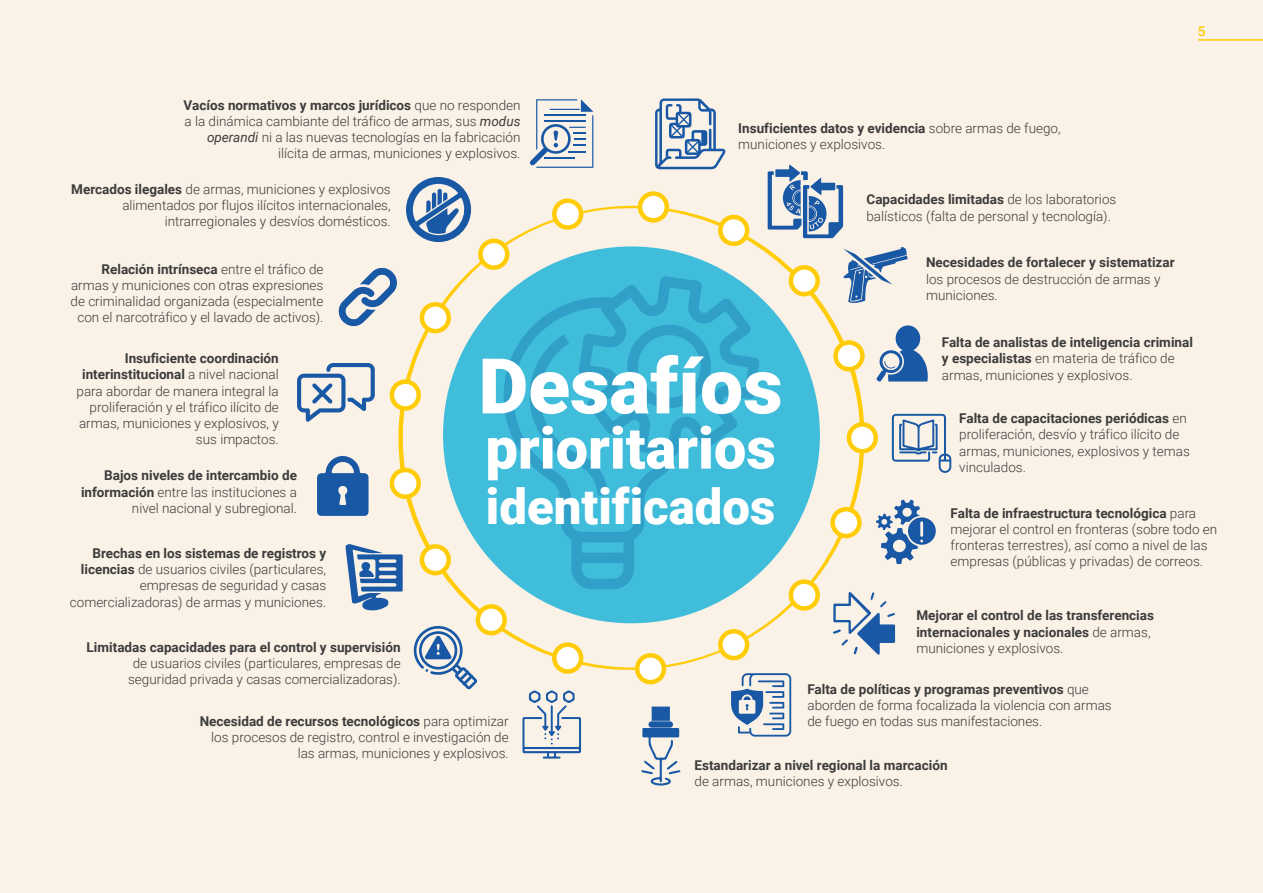
<style>
.page{position:relative;width:1263px;height:893px;background:#faf1e7}
.page>*{position:absolute;margin:0;border:0;box-sizing:border-box;transform-origin:0 0}
.t1{font:900 76.95px "Roboto";color:#fff}
.t2{font:900 57.75px "Roboto";color:#fff}
.t3{font:900 49.2px "Roboto";color:#fff}
.t4{font:300 13.5px/16.2px "Roboto";color:#3c3c3b;text-align:right}
.t5{font:700 13.5px/16.2px "Roboto";color:#3c3c3b}
.t6{font:500 13.5px "Roboto";color:#ffcc07}
.s1{font-weight:700}
.s2{font-weight:400;font-style:italic}
.s3{font-weight:300}
</style>
<div class="page">
<hr style="left:1198px;top:39px;width:65px;height:2px;background:#ffcc07">
<svg style="left:530px;top:99px;width:63px;height:69px"></svg>
<svg style="left:406px;top:177px;width:65px;height:28px"></svg>
<svg style="left:397px;top:205px;width:467px;height:466px"></svg>
<svg style="left:392px;top:382px;width:27px;height:26px"></svg>
<div style="left:390px;top:379px;width:31px;height:32px;border:4px solid #ffcc07;border-radius:50%"></div>
<svg style="left:422px;top:304px;width:27px;height:27px"></svg>
<div style="left:420px;top:302px;width:31px;height:31px;border:4px solid #ffcc07;border-radius:50%"></div>
<svg style="left:480px;top:241px;width:27px;height:27px"></svg>
<div style="left:478px;top:239px;width:31px;height:31px;border:4px solid #ffcc07;border-radius:50%"></div>
<svg style="left:554px;top:201px;width:27px;height:26px"></svg>
<div style="left:552px;top:198px;width:31px;height:32px;border:4px solid #ffcc07;border-radius:50%"></div>
<svg style="left:640px;top:194px;width:27px;height:26px"></svg>
<div style="left:638px;top:191px;width:31px;height:32px;border:4px solid #ffcc07;border-radius:50%"></div>
<svg style="left:720px;top:217px;width:27px;height:27px"></svg>
<div style="left:718px;top:215px;width:31px;height:31px;border:4px solid #ffcc07;border-radius:50%"></div>
<svg style="left:791px;top:267px;width:27px;height:27px"></svg>
<div style="left:789px;top:265px;width:31px;height:31px;border:4px solid #ffcc07;border-radius:50%"></div>
<svg style="left:835px;top:342px;width:27px;height:27px"></svg>
<div style="left:833px;top:340px;width:32px;height:31px;border:4px solid #ffcc07;border-radius:50%"></div>
<svg style="left:849px;top:424px;width:27px;height:27px"></svg>
<div style="left:847px;top:422px;width:31px;height:31px;border:4px solid #ffcc07;border-radius:50%"></div>
<svg style="left:833px;top:509px;width:26px;height:27px"></svg>
<div style="left:830px;top:507px;width:32px;height:31px;border:4px solid #ffcc07;border-radius:50%"></div>
<svg style="left:791px;top:582px;width:27px;height:26px"></svg>
<div style="left:789px;top:579px;width:31px;height:32px;border:4px solid #ffcc07;border-radius:50%"></div>
<svg style="left:720px;top:631px;width:27px;height:27px"></svg>
<div style="left:718px;top:629px;width:31px;height:31px;border:4px solid #ffcc07;border-radius:50%"></div>
<svg style="left:637px;top:655px;width:27px;height:27px"></svg>
<div style="left:635px;top:653px;width:31px;height:31px;border:4px solid #ffcc07;border-radius:50%"></div>
<svg style="left:554px;top:645px;width:27px;height:26px"></svg>
<div style="left:552px;top:642px;width:31px;height:32px;border:4px solid #ffcc07;border-radius:50%"></div>
<svg style="left:478px;top:606px;width:27px;height:27px"></svg>
<div style="left:476px;top:604px;width:31px;height:31px;border:4px solid #ffcc07;border-radius:50%"></div>
<svg style="left:422px;top:546px;width:27px;height:27px"></svg>
<div style="left:420px;top:544px;width:31px;height:31px;border:4px solid #ffcc07;border-radius:50%"></div>
<svg style="left:392px;top:470px;width:27px;height:27px"></svg>
<div style="left:390px;top:468px;width:31px;height:31px;border:4px solid #ffcc07;border-radius:50%"></div>
<svg style="left:338px;top:268px;width:59px;height:58px"></svg>
<svg style="left:297px;top:363px;width:78px;height:59px"></svg>
<svg style="left:317px;top:456px;width:52px;height:60px"></svg>
<svg style="left:413px;top:624px;width:64px;height:66px"></svg>
<svg style="left:522px;top:690px;width:59px;height:69px"></svg>
<div style="left:648px;top:721px;width:25px;height:7px;background:#1858a5;border-radius:3px"></div>
<svg style="left:652px;top:707px;width:18px;height:14px"></svg>
<svg style="left:641px;top:728px;width:39px;height:58px"></svg>
<svg style="left:655px;top:98px;width:70px;height:71px"></svg>
<svg style="left:768px;top:165px;width:75px;height:73px"></svg>
<svg style="left:843px;top:247px;width:65px;height:56px"></svg>
<svg style="left:876px;top:325px;width:52px;height:57px"></svg>
<svg style="left:892px;top:414px;width:59px;height:59px"></svg>
<svg style="left:345px;top:544px;width:58px;height:67px"></svg>
<svg style="left:876px;top:500px;width:60px;height:64px"></svg>
<svg style="left:833px;top:592px;width:62px;height:63px"></svg>
<svg style="left:731px;top:673px;width:60px;height:64px"></svg>
<div style="left:443px;top:246px;width:377px;height:377px;background:#3fbddb;border-radius:50%"></div>
<svg style="left:504px;top:276px;width:255px;height:313px"></svg>
<p class="t6" style="left:1198px;top:22px;width:9px">5</p>
<p class="t4" style="left:184px;top:96px;width:338px"><span class="s1">Vacíos normativos y marcos jurídicos</span> que no responden a la dinámica cambiante del tráfico de armas, sus <span class="s2">modus operandi</span> ni a las nuevas tecnologías en la fabricación ilícita de armas, municiones y explosivos.</p>
<p class="t4" style="left:71px;top:181px;width:321px"><span class="s1">Mercados ilegales</span> de armas, municiones y explosivos alimentados por flujos ilícitos internacionales, intrarregionales y desvíos domésticos.</p>
<p class="t4" style="left:71px;top:260px;width:254px"><span class="s1">Relación intrínseca</span> entre el tráfico de armas y municiones con otras expresiones de criminalidad organizada (especialmente con el narcotráfico y el lavado de activos).</p>
<p class="t4" style="left:738px;top:119px;width:324px;text-align:left"><span class="s1">Insuficientes datos y evidencia</span> sobre armas de fuego, municiones y explosivos.</p>
<p class="t4" style="left:866px;top:191px;width:251px;text-align:left"><span class="s1">Capacidades limitadas</span> de los laboratorios balísticos (falta de personal y tecnología).</p>
<p class="t5" style="left:926px;top:254px;width:250px">Necesidades de fortalecer y sistematizar</p>
<p class="t4" style="left:926px;top:270px;width:236px;text-align:left">los procesos de destrucción de armas y municiones.</p>
<p class="t5" style="left:942px;top:334px;width:253px">Falta de analistas de inteligencia criminal y especialistas <span class="s3">en materia de tráfico de armas, municiones y explosivos.</span></p>
<p class="t4" style="left:959px;top:410px;width:232px;text-align:left"><span class="s1">Falta de capacitaciones periódicas</span> en proliferación, desvío y tráfico ilícito de armas, municiones, explosivos y temas vinculados.</p>
<p class="t4" style="left:77px;top:350px;width:204px"><span class="s1">Insuficiente coordinación interinstitucional</span> a nivel nacional para abordar de manera integral la proliferación y el tráfico ilícito de armas, municiones y explosivos, y sus impactos.</p>
<h1 class="t1" style="left:478px;top:332px;width:306px">Desafíos</h1>
<h2 class="t2" style="left:485px;top:408px;width:292px">prioritarios</h2>
<h3 class="t3" style="left:486px;top:472px;width:291px">identificados</h3>
<p class="t4" style="left:81px;top:467px;width:217px"><span class="s1">Bajos niveles de intercambio de información</span> entre las instituciones a nivel nacional y subregional.</p>
<p class="t4" style="left:951px;top:504px;width:268px;text-align:left"><span class="s1">Falta de infraestructura tecnológica</span> para mejorar el control en fronteras (sobre todo en fronteras terrestres), así como a nivel de las empresas (públicas y privadas) de correos.</p>
<p class="t4" style="left:70px;top:545px;width:258px"><span class="s1">Brechas en los sistemas de registros y licencias</span> de usuarios civiles (particulares, empresas de seguridad y casas comercializadoras) de armas y municiones.</p>
<p class="t5" style="left:87px;top:638px;width:316px">Limitadas capacidades para el control y supervisión</p>
<p class="t4" style="left:128px;top:654px;width:274px;text-align:center">de usuarios civiles (particulares, empresas de seguridad privada y casas comercializadoras).</p>
<p class="t4" style="left:200px;top:712px;width:310px"><span class="s1">Necesidad de recursos tecnológicos</span> para optimizar los procesos de registro, control e investigación de las armas, municiones y explosivos.</p>
<p class="t5" style="left:916px;top:607px;width:239px">Mejorar el control de las transferencias internacionales y nacionales <span class="s3">de armas, municiones y explosivos.</span></p>
<p class="t4" style="left:807px;top:680px;width:306px;text-align:left"><span class="s1">Falta de políticas y programas preventivos</span> que aborden de forma focalizada la violencia con armas de fuego en todas sus manifestaciones.</p>
<p class="t5" style="left:694px;top:756px;width:255px">Estandarizar a nivel regional la marcación</p>
<p class="t4" style="left:694px;top:772px;width:210px">de armas, municiones y explosivos.</p>
</div>
